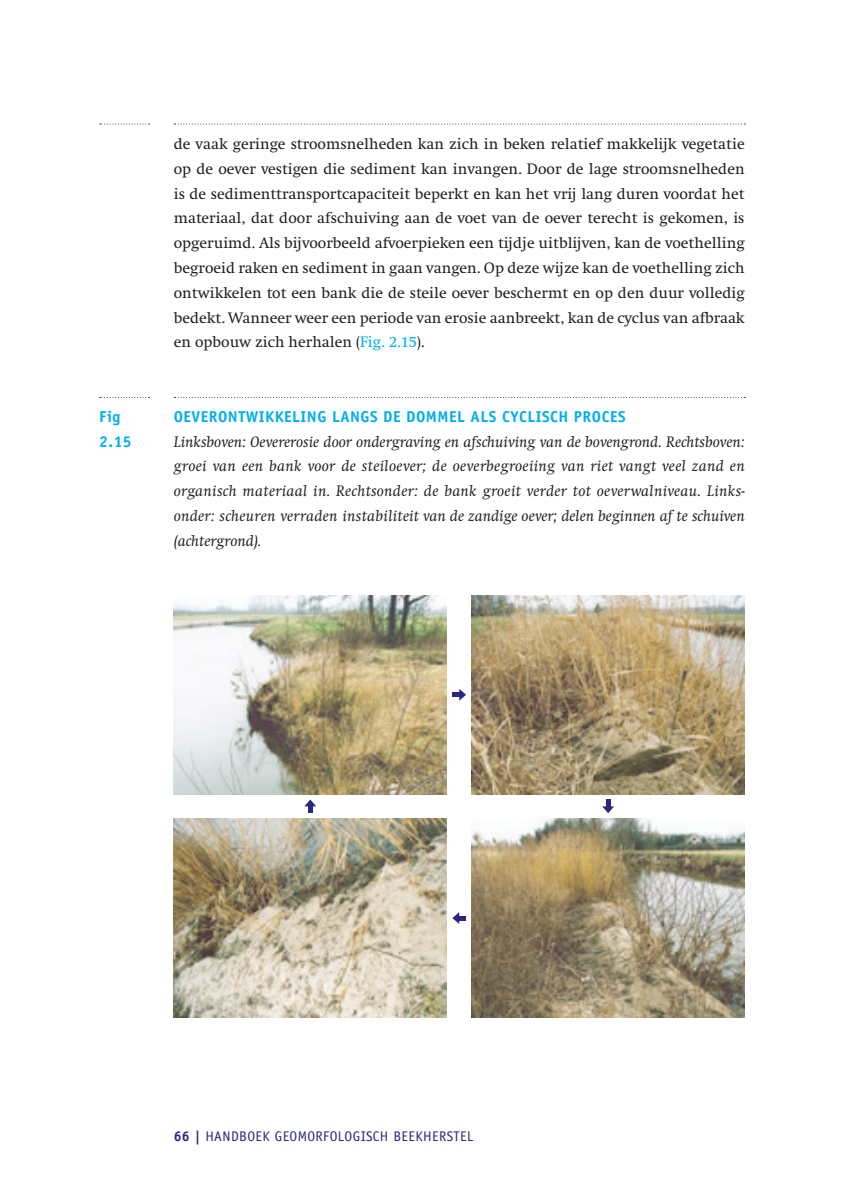
<style>
.page{position:relative;width:844px;height:1191px;background:#fff}
.page>*{position:absolute;margin:0;border:0;box-sizing:border-box;transform-origin:0 0}
.t1{font:15.75px/24.8px "Swift";color:#231f20;text-align:justify}
.t2{font:italic 15.75px/24.8px "Swift";letter-spacing:.015em;color:#231f20}
.t3{font:700 15.75px/24.8px "Officina Sans";color:#00aeef}
.t4{font:14px "Officina Sans";letter-spacing:.03em;color:#292780}
.s1{color:#00aeef}
.s2{font-family:"Officina Sans";font-weight:700;font-style:normal;color:#00aeef}
.s3{font-weight:700}
</style>
<div class="page">
<svg style="left:174px;top:124px;width:571px;height:1px"></svg>
<svg style="left:100px;top:124px;width:49px;height:1px"></svg>
<img style="left:174px;top:595px;width:272px;height:199px">
<img style="left:471px;top:595px;width:273px;height:199px">
<img style="left:174px;top:819px;width:272px;height:198px">
<img style="left:471px;top:819px;width:273px;height:198px">
<svg style="left:174px;top:397px;width:571px;height:1px"></svg>
<svg style="left:100px;top:397px;width:49px;height:1px"></svg>
<svg style="left:459px;top:689px;width:7px;height:11px"></svg>
<div style="left:452px;top:692px;width:9px;height:5px;background:#292780"></div>
<svg style="left:452px;top:912px;width:7px;height:12px"></svg>
<div style="left:457px;top:915px;width:9px;height:5px;background:#292780"></div>
<svg style="left:602px;top:806px;width:12px;height:7px"></svg>
<div style="left:605px;top:799px;width:5px;height:9px;background:#292780"></div>
<svg style="left:304px;top:799px;width:12px;height:7px"></svg>
<div style="left:308px;top:804px;width:5px;height:9px;background:#292780"></div>
<p class="t3" style="left:99px;top:404px;width:34px">FIG<br>2.15</p>
<p class="t1" style="left:174px;top:132px;width:572px">de vaak geringe stroomsnelheden kan zich in beken relatief makkelijk vegetatie op de oever vestigen die sediment kan invangen. Door de lage stroomsnelheden is de sedimenttransportcapaciteit beperkt en kan het vrij lang duren voordat het materiaal, dat door afschuiving aan de voet van de oever terecht is gekomen, is opgeruimd. Als bijvoorbeeld afvoerpieken een tijdje uitblijven, kan de voethelling begroeid raken en sediment in gaan vangen. Op deze wijze kan de voethelling zich ontwikkelen tot een bank die de steile oever beschermt en op den duur volledig bedekt. Wanneer weer een periode van erosie aanbreekt, kan de cyclus van afbraak en opbouw zich herhalen (<span class="s1">Fig. 2.15</span>).</p>
<p class="t2" style="left:174px;top:404px;width:572px"><span class="s2">OEVERONTWIKKELING LANGS DE DOMMEL ALS CYCLISCH PROCES<br></span>Linksboven: Oevererosie door ondergraving en afschuiving van de bovengrond. Rechtsboven: groei van een bank voor de steiloever; de oeverbegroeiing van riet vangt veel zand en organisch materiaal in. Rechtsonder: de bank groeit verder tot oeverwalniveau. Links&shy;onder: scheuren verraden instabiliteit van de zandige oever; delen beginnen af te schuiven (achtergrond).</p>
<p class="t4" style="left:174px;top:1128px;width:301px"><span class="s3">66 |</span> HANDBOEK GEOMORFOLOGISCH BEEKH ERSTEL</p>
</div>
